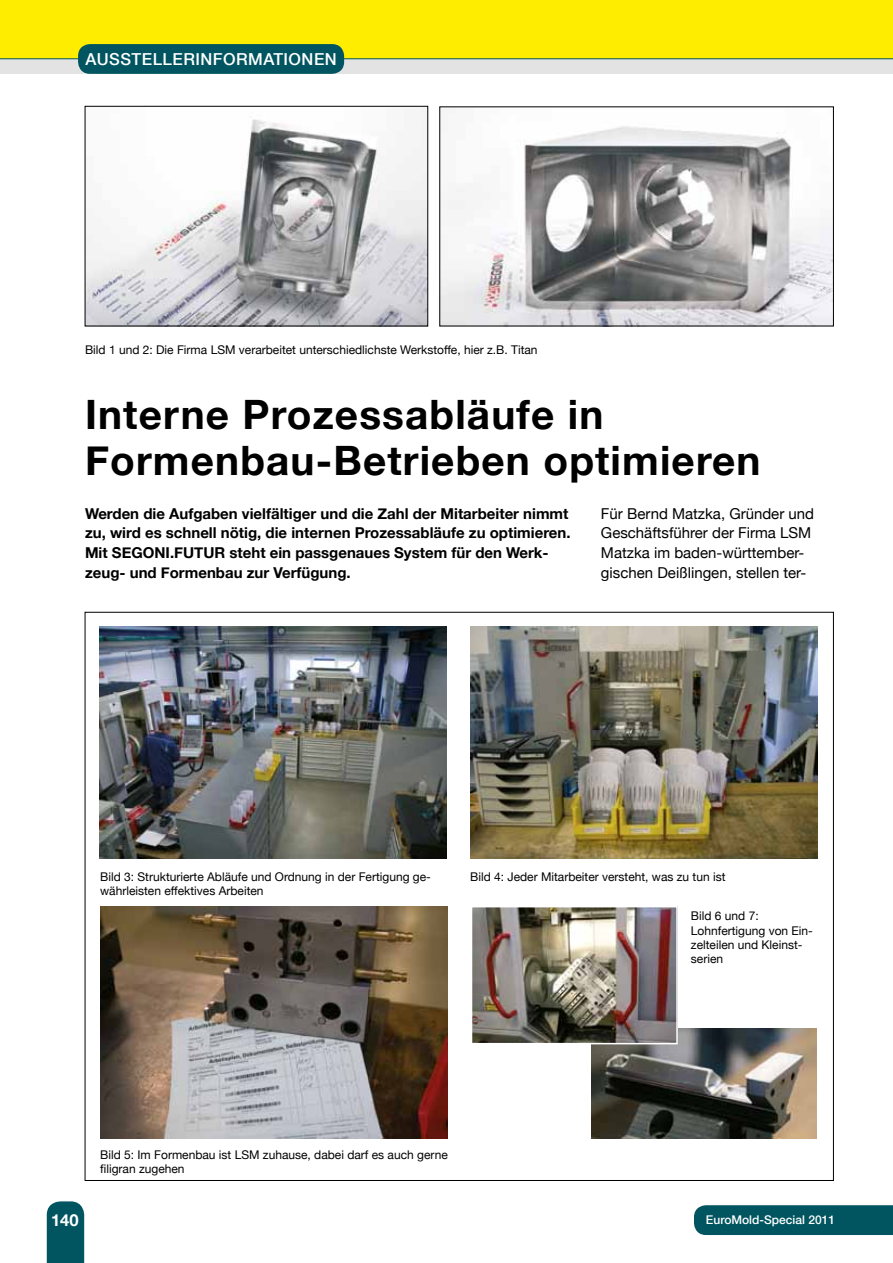
<style>
.page{position:relative;width:893px;height:1263px;background:#fff}
.page>*{position:absolute;margin:0;border:0;box-sizing:border-box;transform-origin:0 0}
.t1{font:700 40.5px/46.5px "Helvetica Neue";letter-spacing:.03em;color:#000}
.t2{font:500 16.5px "Helvetica Neue";letter-spacing:.03em;color:#fff}
.t3{font:700 16.5px "Helvetica Neue";color:#fff}
.t4{font:700 15px/19.6px "Helvetica Neue";color:#000}
.t5{font:15px/19.6px "Helvetica Neue";color:#000}
.t6{font:12px/14.2px "Helvetica Neue";color:#000}
.t7{font:500 12px "Helvetica Neue";color:#fff}
</style>
<div class="page">
<div style="left:694px;top:1205px;width:199px;height:30px;background:#005560"></div>
<div style="left:47px;top:1201px;width:37px;height:62px;background:#005560"></div>
<div style="left:0;top:45px;width:893px;height:29px;background:#e3e3e3"></div>
<div style="left:0;top:0;width:893px;height:59px;background:#ffed00"></div>
<div style="left:78px;top:44px;width:266px;height:30px;background:#005560;border-radius:12px"></div>
<img style="left:87px;top:108px;width:339px;height:216px">
<div style="left:85px;top:106px;width:343px;height:220px;border:1px solid #000"></div>
<img style="left:442px;top:126px;width:390px;height:198px">
<img style="left:100px;top:627px;width:347px;height:231px">
<img style="left:471px;top:627px;width:346px;height:231px">
<img style="left:100px;top:907px;width:348px;height:232px">
<img style="left:591px;top:1028px;width:225px;height:110px">
<img style="left:474px;top:909px;width:201px;height:132px">
<div style="left:471px;top:906px;width:207px;height:138px;border:2px solid #fff"></div>
<h2 class="t2" style="left:85px;top:46px;width:253px">AUSSTELLERINFORMATIONEN</h2>
<p class="t6" style="left:85px;top:341px;width:454px">Bild 1 und 2: Die Firma LSM verarbeitet unterschiedlichste Werkstoffe, hier z.B. Titan</p>
<h1 class="t1" style="left:85px;top:389px;width:677px">Interne Prozessabläufe in<br>Formenbau-Betrieben optimieren</h1>
<p class="t4" style="left:85px;top:503px;width:487px">Werden die Aufgaben vielfältiger und die Zahl der Mitarbeiter nimmt zu, wird es schnell nötig, die internen Prozessabläufe zu optimieren.<br>Mit SEGONI.FUTUR steht ein passgenaues System für den Werk&shy;zeug- und Formenbau zur Verfügung.</p>
<p class="t5" style="left:601px;top:502px;width:215px">Für Bernd Matzka, Gründer und<br>Geschäftsführer der Firma LSM<br>Matzka im baden-württember&shy;gischen Deißlingen, stellen ter-</p>
<p class="t6" style="left:100px;top:868px;width:332px">Bild 3: Strukturierte Abläufe und Ordnung in der Fertigung ge&shy;währleisten effektives Arbeiten</p>
<p class="t6" style="left:470px;top:868px;width:257px">Bild 4: Jeder Mitarbeiter versteht, was zu tun ist</p>
<p class="t6" style="left:100px;top:1147px;width:349px">Bild 5: Im Formenbau ist LSM zuhause, dabei darf es auch gerne filigran zugehen</p>
<p class="t6" style="left:691px;top:908px;width:124px">Bild 6 und 7:<br>Lohnfertigung von Ein&shy;zelteilen und Kleinst&shy;serien</p>
<h2 class="t3" style="left:51px;top:1205px;width:29px">140</h2>
<p class="t7" style="left:706px;top:1210px;width:131px">EuroMold-Special 2011</p>
</div>
